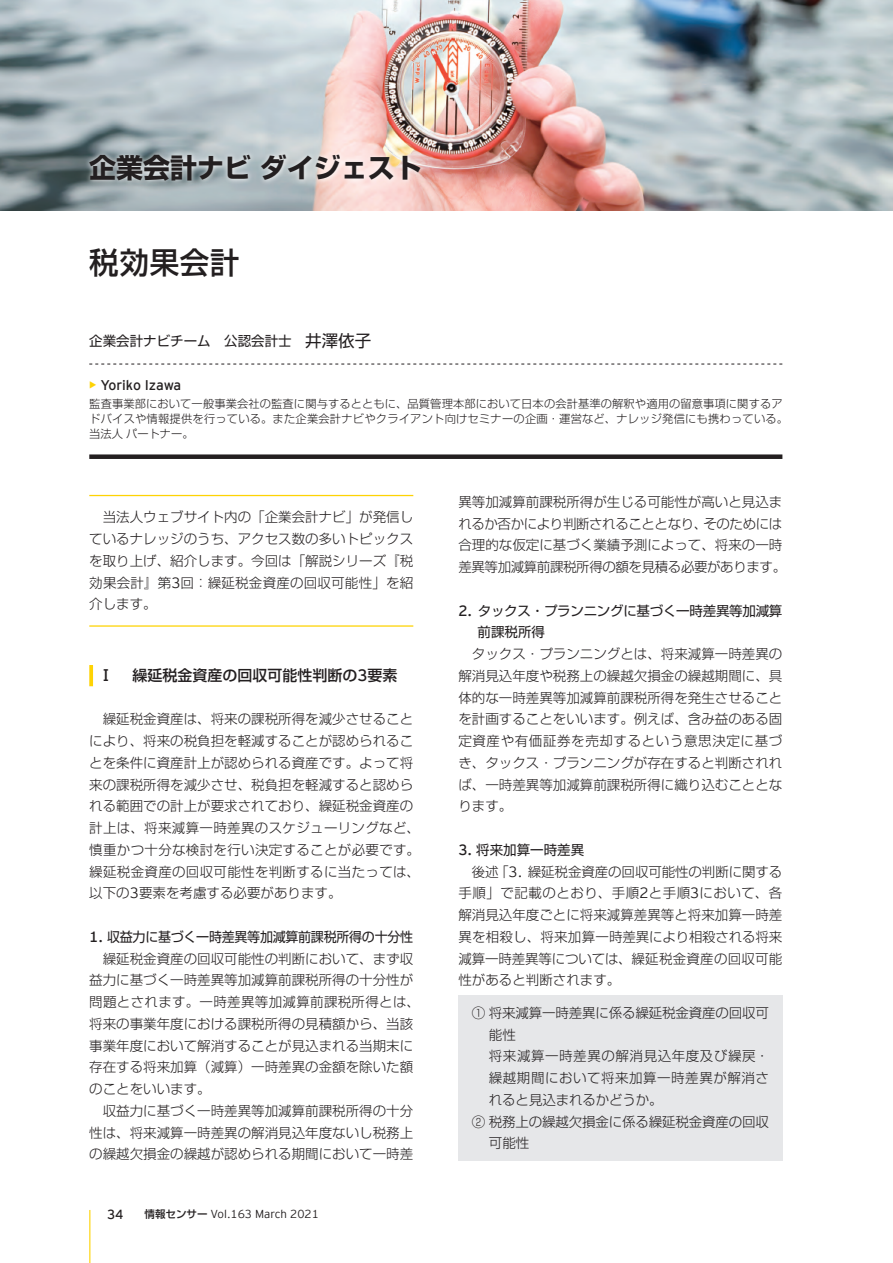
<style>
.page{position:relative;width:893px;height:1263px;background:#fff}
.page>*{position:absolute;margin:0;border:0;box-sizing:border-box;transform-origin:0 0}
.ノーマル{font:500 30px "Shin Go Pro";letter-spacing:.025em;color:#231f20}
.ノーマル-2{font:700 27px "Shin Go Pro";color:#231f20}
.ノーマル-3{font:500 15px "Shin Go Pro";color:#231f20}
.ノーマル-4{font:13.95px "EY Interstate";letter-spacing:-.015em;color:#231f20}
.ノーマル-5{font:300 13.5px/21.8px "Shin Go Pro";color:#231f20;text-align:justify}
.ノーマル-6{font:300 13.5px/21.8px "Shin Go Pro";letter-spacing:-.03em;color:#231f20}
.ノーマル-7{font:13.5px "Shin Go Pro";color:#231f20}
.ノーマル-8{font:13.5px/21.8px "Shin Go Pro";letter-spacing:-.02em;color:#231f20}
.ノーマル-9{font:13.5px "Shin Go Pro";letter-spacing:-.02em;color:#231f20;scale:.96 1}
.t1{font:300 11.55px "EY Interstate";color:#231f20}
.ノーマル-10{font:300 11.25px/15px "Shin Go Pro";letter-spacing:.01em;color:#231f20}
.s1{font-size:16.5px}
.s2{font-weight:700;color:#fed304}
.s3{font-family:"EY Interstate";font-size:14.85px}
.s4{font-family:"EY Interstate";font-weight:400;font-size:16.5px}
.s5{font-family:"EY Interstate";font-weight:300;font-size:14.85px}
.s6{font-size:13.2px}
.s7{font-family:"Shin Go Pro";font-size:10.5px}
.s8{font-family:"Shin Go Pro";font-weight:500;font-size:10.5px}
</style>
<div class="page">
<img style="left:0;top:0;width:893px;height:210px">
<svg style="left:85px;top:149px;width:341px;height:37px"></svg>
<hr style="left:89px;top:495px;width:324px;height:1px;background:#fed304">
<hr style="left:89px;top:625px;width:324px;height:2px;background:#fed304">
<svg style="left:89px;top:364px;width:693px;height:1px"></svg>
<div style="left:89px;top:454px;width:693px;height:5px;background:#231f20"></div>
<div style="left:458px;top:995px;width:324px;height:166px;background:#e6e7e9"></div>
<svg style="left:89px;top:665px;width:4px;height:21px"></svg>
<hr style="left:89px;top:1210px;width:1px;height:53px;background:#fed304">
<p class="ノーマル-2" style="left:89px;top:146px;width:334px">企業会計ナビダイジェスト</p>
<p class="ノーマル" style="left:89px;top:238px;width:152px">税効果会計</p>
<p class="ノーマル-7" style="left:89px;top:330px;width:283px">企業会計ナビチーム　公認会計士　<span class="s1">井澤依子</span></p>
<p class="ノーマル-4" style="left:89px;top:377px;width:93px"><span class="s2">•</span> Yoriko Izawa</p>
<p class="ノーマル-10" style="left:89px;top:395px;width:700px">監査事業部において一般事業会社の監査に関与するとともに、品質管理本部において日本の会計基準の解釈や適用の留意事項に関するアドバイスや情報提供を行っている。また企業会計ナビやクライアント向けセミナーの企画・運営など、ナレッジ発信にも携わっている。当法人パートナー。</p>
<p class="ノーマル-5" style="left:89px;top:505px;width:326px;text-indent:14px">当法人ウェブサイト内の「企業会計ナビ」が発信しているナレッジのうち、アクセス数の多いトピックスを取り上げ、紹介します。今回は「解説シリーズ『税効果会計』第<span class="s3">3</span>回：繰延税金資産の回収可能性」を紹介します。</p>
<p class="ノーマル-3" style="left:98px;top:663px;width:301px">Ⅰ　繰延税金資産の回収可能性判断の<span class="s4">3</span>要素</p>
<p class="ノーマル-5" style="left:89px;top:707px;width:332px;text-align:left;text-indent:13px">繰延税金資産は、将来の課税所得を減少させることにより、将来の税負担を軽減することが認められることを条件に資産計上が認められる資産です。よって将来の課税所得を減少させ、税負担を軽減すると認められる範囲での計上が要求されており、繰延税金資産の計上は、将来減算一時差異のスケジューリングなど、慎重かつ十分な検討を行い決定することが必要です。繰延税金資産の回収可能性を判断するに当たっては、以下の<span class="s3">3</span>要素を考慮する必要があります。</p>
<p class="ノーマル-9" style="left:89px;top:925px;width:339px"><span class="s5">1.</span> 収益力に基づく一時差異等加減算前課税所得の十分性</p>
<p class="ノーマル-5" style="left:89px;top:946px;width:332px;text-align:left;text-indent:13px">繰延税金資産の回収可能性の判断において、まず収益力に基づく一時差異等加減算前課税所得の十分性が問題とされます。一時差異等加減算前課税所得とは、将来の事業年度における課税所得の見積額から、当該事業年度において解消することが見込まれる当期末に存在する将来加算（減算）一時差異の金額を除いた額のことをいいます。</p>
<p class="ノーマル-5" style="left:89px;top:1098px;width:325px;text-indent:13px">収益力に基づく一時差異等加減算前課税所得の十分性は、将来減算一時差異の解消見込年度ないし税務上の繰越欠損金の繰越が認められる期間において一時差</p>
<p class="t1" style="left:107px;top:1208px;width:213px"><span class="s6">34</span><span class="s7">　　</span><span class="s8">情報センサー</span> Vol.163 March 2021</p>
<p class="ノーマル-6" style="left:458px;top:489px;width:329px">異等加減算前課税所得が生じる可能性が高いと見込まれるか否かにより判断されることとなり、そのためには合理的な仮定に基づく業績予測によって、将来の一時差異等加減算前課税所得の額を見積る必要があります。</p>
<p class="ノーマル-8" style="left:477px;top:598px;width:306px;text-indent:-19px"><span class="s5">2.</span> タックス・プランニングに基づく一時差異等加減算前課税所得</p>
<p class="ノーマル-5" style="left:458px;top:641px;width:325px;text-indent:14px">タックス・プランニングとは、将来減算一時差異の解消見込年度や税務上の繰越欠損金の繰越期間に、具体的な一時差異等加減算前課税所得を発生させることを計画することをいいます。例えば、含み益のある固定資産や有価証券を売却するという意思決定に基づき、タックス・プランニングが存在すると判断されれば、一時差異等加減算前課税所得に織り込むこととなります。</p>
<p class="ノーマル-7" style="left:458px;top:838px;width:127px"><span class="s5">3.</span> 将来加算一時差異</p>
<p class="ノーマル-5" style="left:458px;top:859px;width:326px;text-indent:14px">後述「<span class="s3">3.</span> 繰延税金資産の回収可能性の判断に関する手順」で記載のとおり、手順<span class="s3">2</span>と手順<span class="s3">3</span>において、各解消見込年度ごとに将来減算差異等と将来加算一時差異を相殺し、将来加算一時差異により相殺される将来減算一時差異等については、繰延税金資産の回収可能性があると判断されます。</p>
<p class="ノーマル-5" style="left:489px;top:1000px;width:281px;text-indent:-17px">① 将来減算一時差異に係る繰延税金資産の回収可能性</p>
<p class="ノーマル-5" style="left:489px;top:1044px;width:282px">将来減算一時差異の解消見込年度及び繰戻・繰越期間において将来加算一時差異が解消されると見込まれるかどうか。</p>
<p class="ノーマル-5" style="left:489px;top:1109px;width:281px;text-indent:-17px">② 税務上の繰越欠損金に係る繰延税金資産の回収可能性</p>
</div>
